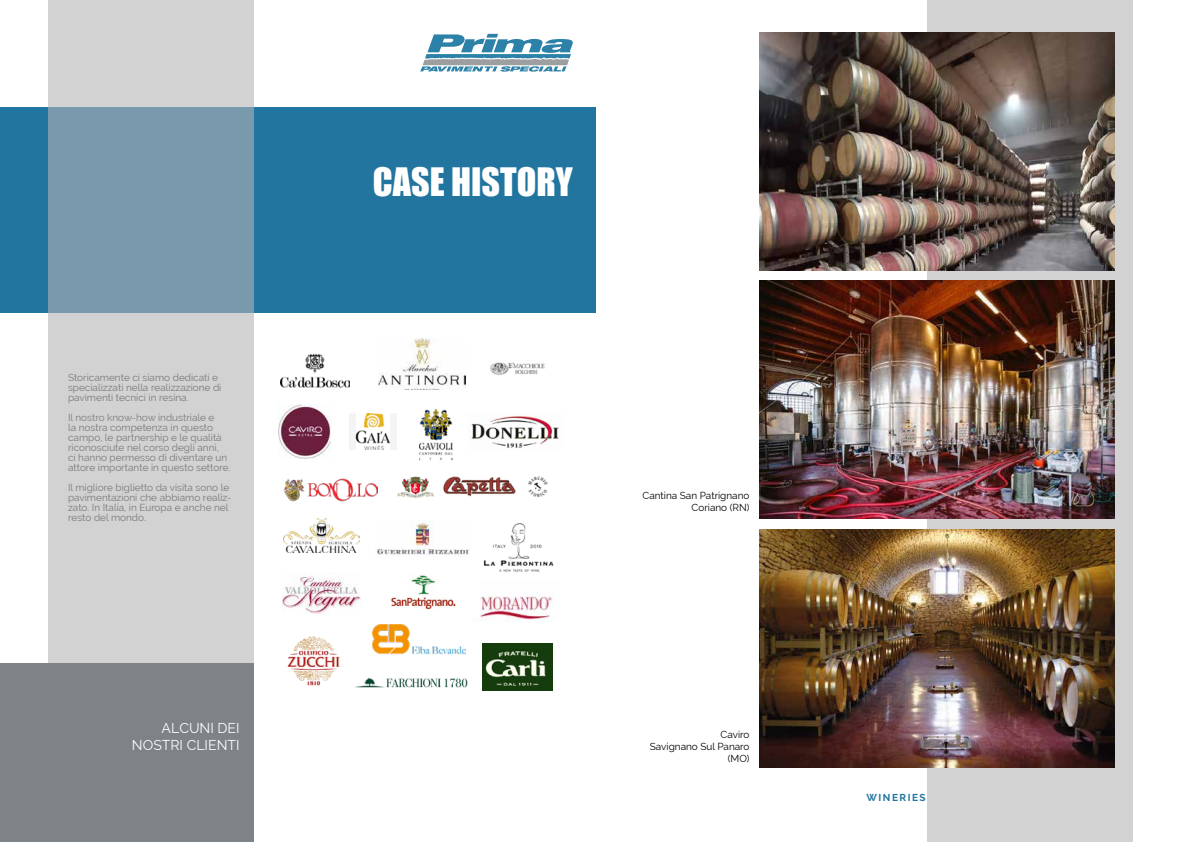
<style>
.page{position:relative;width:1191px;height:842px;background:#fff}
.page>*{position:absolute;margin:0;border:0;box-sizing:border-box;transform-origin:0 0}
.t1{font:36px "Impact";color:#fff}
.t2{font:14px/16.8px "Raleway";color:#fff;text-align:right}
.t3{font:10px/10px "Raleway";color:#7c7a79}
.t4{font:10px/12px "Raleway";color:#000;text-align:right}
.t5{font:700 10px "Raleway";letter-spacing:.15em;color:#21759f}
.s1{font-family:"Calibri";font-weight:300}
</style>
<div class="page">
<div style="left:927px;top:0;width:205px;height:842px;background:#d2d2d2"></div>
<img style="left:280px;top:353px;width:70px;height:35px">
<img style="left:282px;top:574px;width:78px;height:40px">
<img style="left:418px;top:408px;width:35px;height:53px">
<img style="left:278px;top:404px;width:55px;height:55px">
<img style="left:377px;top:520px;width:92px;height:35px">
<img style="left:483px;top:644px;width:69px;height:46px">
<img style="left:378px;top:338px;width:87px;height:51px">
<img style="left:471px;top:416px;width:88px;height:32px">
<img style="left:349px;top:414px;width:47px;height:35px">
<img style="left:287px;top:636px;width:53px;height:50px">
<img style="left:480px;top:595px;width:73px;height:28px">
<img style="left:490px;top:362px;width:55px;height:13px">
<img style="left:397px;top:476px;width:151px;height:23px">
<div style="left:0;top:108px;width:595px;height:205px;background:#21759f"></div>
<svg style="left:48px;top:0;width:206px;height:663px;background:#b6c0c6"></svg>
<div style="left:0;top:663px;width:254px;height:179px;background:#7d8386"></div>
<svg style="left:420px;top:34px;width:153px;height:38px"></svg>
<img style="left:760px;top:33px;width:354px;height:238px">
<img style="left:760px;top:281px;width:354px;height:238px">
<img style="left:760px;top:529px;width:354px;height:239px">
<img style="left:283px;top:478px;width:95px;height:24px">
<img style="left:283px;top:518px;width:77px;height:35px">
<img style="left:391px;top:575px;width:65px;height:35px">
<img style="left:355px;top:678px;width:113px;height:10px">
<img style="left:483px;top:523px;width:71px;height:49px">
<img style="left:373px;top:624px;width:93px;height:31px">
<h1 class="t1" style="left:373px;top:154px;width:201px">CASE HISTORY</h1>
<p class="t3" style="left:68px;top:372px;width:155px">Storicamente ci siamo dedicati e specializzati nella realizzazione di pavimenti tecnici in resina.</p>
<p class="t3" style="left:68px;top:412px;width:164px">Il nostro know-how industriale e<br>la nostra competenza in questo campo, le partnership e le qualità riconosciute nel corso degli anni,<br>ci hanno permesso di diventare un attore importante in questo settore.</p>
<p class="t3" style="left:68px;top:482px;width:165px">Il migliore biglietto da visita sono le pavimentazioni che abbiamo realiz&shy;zato. In Italia, in Europa e anche nel resto del mondo<span class="s1">.</span></p>
<p class="t4" style="left:642px;top:490px;width:109px">Cantina San Patrignano<br>Coriano (RN)</p>
<h2 class="t2" style="left:132px;top:720px;width:109px">ALCUNI DEI<br>NOSTRI CLIENTI</h2>
<p class="t4" style="left:650px;top:728px;width:101px">Caviro<br>Savignano Sul Panaro (MO)</p>
<p class="t5" style="left:866px;top:792px;width:61px">WINERIES</p>
</div>
